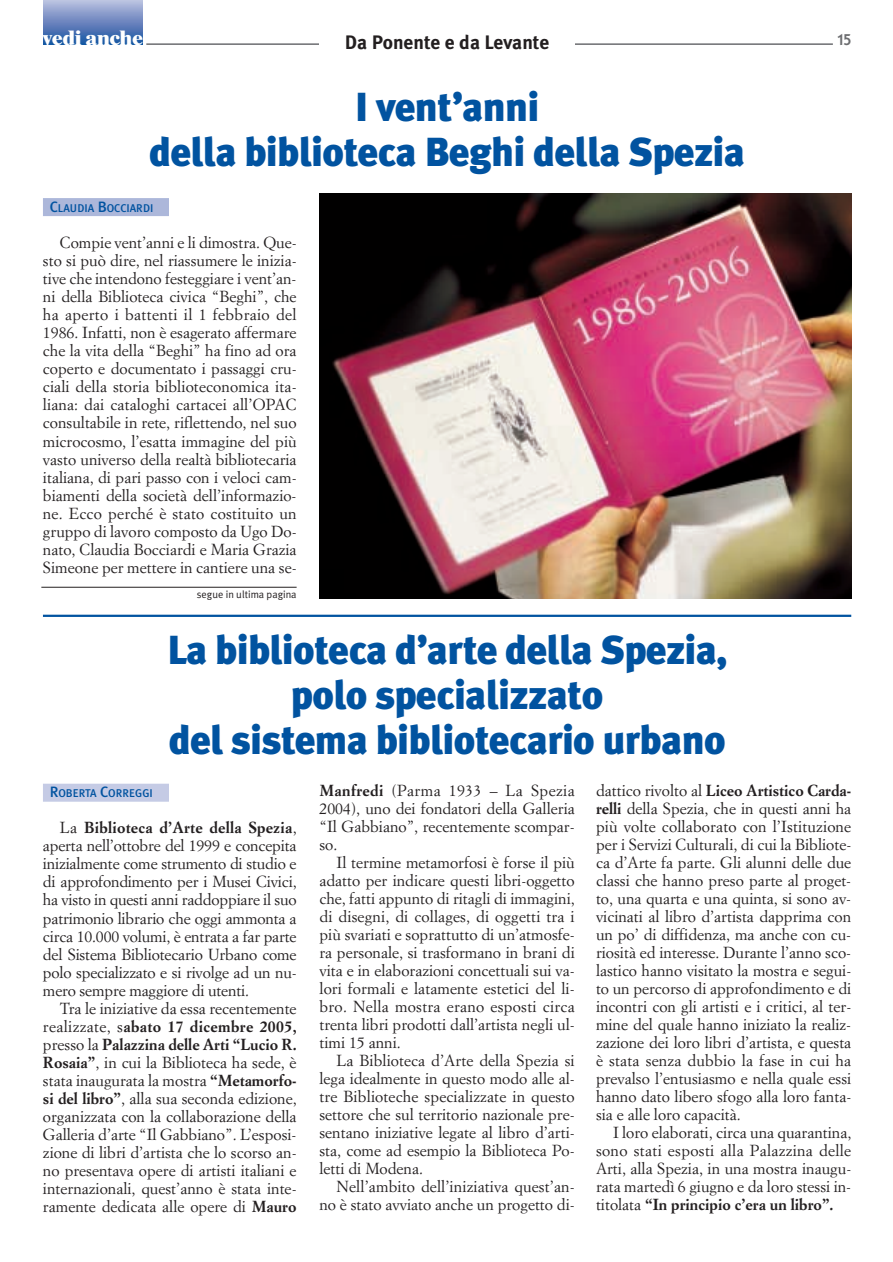
<style>
.page{position:relative;width:893px;height:1262px;background:#fff}
.page>*{position:absolute;margin:0;border:0;box-sizing:border-box;transform-origin:0 0}
.t1{font:900 40.5px/45px "Meta Plus";letter-spacing:-.015em;color:#0153a0;text-align:center}
.t2{font:800 20.25px "Times";letter-spacing:-.01em;color:#fff;scale:1.08 1}
.t3{font:700 19.5px "Meta Plus";color:#231f20}
.t4{font:800 18px "Kabel";color:#6c6d70}
.t5{font:15.75px/18px "Simoncini Garamond";color:#231f20;text-align:justify}
.t6{font:500 11.25px "Meta Plus";color:#0153a0}
.t7{font:10.5px "Meta Plus Normal";color:#231f20}
.s1{font-size:15px}
.s2{font-weight:700}
</style>
<div class="page">
<hr style="left:44px;top:44px;width:98px;height:1px;background:#1357a3">
<hr style="left:44px;top:43px;width:98px;height:1px;background:#1258a3">
<hr style="left:44px;top:42px;width:98px;height:1px;background:#1c5aa4">
<hr style="left:44px;top:41px;width:98px;height:1px;background:#205ca6">
<hr style="left:44px;top:40px;width:98px;height:1px;background:#235ea7">
<hr style="left:44px;top:39px;width:98px;height:1px;background:#2660a9">
<hr style="left:44px;top:38px;width:98px;height:1px;background:#2a62aa">
<hr style="left:44px;top:37px;width:98px;height:1px;background:#2c63ab">
<hr style="left:44px;top:36px;width:98px;height:1px;background:#2e65ac">
<hr style="left:44px;top:35px;width:98px;height:1px;background:#3768ae">
<hr style="left:44px;top:34px;width:98px;height:1px;background:#3d6aaf">
<hr style="left:44px;top:33px;width:98px;height:1px;background:#3c6aaf">
<hr style="left:44px;top:32px;width:98px;height:1px;background:#446cb0">
<hr style="left:44px;top:31px;width:98px;height:1px;background:#4b6fb2">
<hr style="left:44px;top:30px;width:98px;height:1px;background:#4e71b3">
<hr style="left:44px;top:29px;width:98px;height:1px;background:#5273b4">
<hr style="left:44px;top:28px;width:98px;height:1px;background:#5676b6">
<hr style="left:44px;top:27px;width:98px;height:1px;background:#5978b8">
<hr style="left:44px;top:26px;width:98px;height:1px;background:#5c7ab9">
<hr style="left:44px;top:25px;width:98px;height:1px;background:#627cba">
<hr style="left:44px;top:24px;width:98px;height:1px;background:#657fbb">
<hr style="left:44px;top:23px;width:98px;height:1px;background:#6781bd">
<hr style="left:44px;top:22px;width:98px;height:1px;background:#6c84bf">
<hr style="left:44px;top:21px;width:98px;height:1px;background:#6f86c0">
<hr style="left:44px;top:20px;width:98px;height:1px;background:#7188c0">
<hr style="left:44px;top:19px;width:98px;height:1px;background:#768bc3">
<hr style="left:44px;top:18px;width:98px;height:1px;background:#798ec4">
<hr style="left:44px;top:17px;width:98px;height:1px;background:#7c91c6">
<hr style="left:44px;top:16px;width:98px;height:1px;background:#8194c8">
<hr style="left:44px;top:15px;width:98px;height:1px;background:#8497c9">
<hr style="left:44px;top:14px;width:98px;height:1px;background:#8799cb">
<hr style="left:44px;top:13px;width:98px;height:1px;background:#8a9ccc">
<hr style="left:44px;top:12px;width:98px;height:1px;background:#8e9fce">
<hr style="left:44px;top:11px;width:98px;height:1px;background:#92a2d0">
<hr style="left:44px;top:10px;width:98px;height:1px;background:#96a5d1">
<hr style="left:44px;top:9px;width:98px;height:1px;background:#9aa9d3">
<hr style="left:44px;top:8px;width:98px;height:1px;background:#9facd5">
<hr style="left:44px;top:7px;width:98px;height:1px;background:#a2afd6">
<hr style="left:44px;top:6px;width:98px;height:1px;background:#a6b2d8">
<hr style="left:44px;top:5px;width:98px;height:1px;background:#aab6da">
<hr style="left:44px;top:4px;width:98px;height:1px;background:#aeb9dc">
<hr style="left:44px;top:3px;width:98px;height:1px;background:#b3bddd">
<hr style="left:44px;top:2px;width:98px;height:1px;background:#b6bfde">
<hr style="left:44px;top:1px;width:98px;height:1px;background:#bac3e0">
<hr style="left:44px;top:0;width:98px;height:1px;background:#c0c8e3">
<hr style="left:146px;top:43px;width:686px;height:2px;background:#6c6d70">
<div style="left:43px;top:783px;width:126px;height:18px;background:#c5cbe5"></div>
<div style="left:43px;top:198px;width:126px;height:18px;background:#acb7da"></div>
<hr style="left:43px;top:614px;width:808px;height:3px;background:#0153a0">
<div style="left:319px;top:33px;width:255px;height:21px;background:#fff"></div>
<img style="left:319px;top:193px;width:532px;height:405px">
<hr style="left:41px;top:587px;width:255px;height:1px;background:#231f20">
<p class="t2" style="left:43px;top:30px;width:94px">vedi anche</p>
<p class="t4" style="left:837px;top:32px;width:15px">15</p>
<p class="t3" style="left:345px;top:35px;width:206px">Da Ponente e da Levante</p>
<h1 class="t1" style="left:149px;top:89px;width:597px">I vent’anni<br>della biblioteca Beghi della Spezia</h1>
<p class="t6" style="left:50px;top:204px;width:105px"><span class="s1">C</span>LAUDIA <span class="s1">B</span>OCCIARDI</p>
<p class="t5" style="left:43px;top:235px;width:255px;text-indent:17px">Compie vent’anni e li dimostra. Que&shy;sto si può dire, nel riassumere le inizia&shy;tive che intendono festeggiare i vent’an&shy;ni della Biblioteca civica “Beghi”, che ha aperto i battenti il 1 febbraio del 1986. Infatti, non è esagerato affermare che la vita della “Beghi” ha fino ad ora coperto e documentato i passaggi cru&shy;ciali della storia biblioteconomica ita&shy;liana: dai cataloghi cartacei all’OPAC consultabile in rete, riflettendo, nel suo microcosmo, l’esatta immagine del più vasto universo della realtà bibliotecaria italiana, di pari passo con i veloci cam&shy;biamenti della società dell’informazio&shy;ne. Ecco perché è stato costituito un gruppo di lavoro composto da Ugo Do&shy;nato, Claudia Bocciardi e Maria Grazia Simeone per mettere in cantiere una se-</p>
<p class="t7" style="left:197px;top:591px;width:101px">segue in ultima pagina</p>
<h1 class="t1" style="left:167px;top:631px;width:561px">La biblioteca d’arte della Spezia, polo specializzato<br>del sistema bibliotecario urbano</h1>
<p class="t6" style="left:50px;top:789px;width:105px"><span class="s1">R</span>OBERTA <span class="s1">C</span>ORREGGI</p>
<p class="t5" style="left:43px;top:820px;width:255px;text-indent:17px">La <span class="s2">Biblioteca d’Arte della Spezia</span>, aperta nell’ottobre del 1999 e concepita inizialmente come strumento di studio e di approfondimento per i Musei Civici, ha visto in questi anni raddoppiare il suo patrimonio librario che oggi ammonta a circa 10.000 volumi, è entrata a far parte del Sistema Bibliotecario Urbano come polo specializzato e si rivolge ad un nu&shy;mero sempre maggiore di utenti.</p>
<p class="t5" style="left:43px;top:1000px;width:255px;text-indent:17px">Tra le iniziative da essa recentemente realizzate, s<span class="s2">abato 17 dicembre 2005, </span>presso la <span class="s2">Palazzina delle Arti “Lucio R.<br>Rosaia”</span>, in cui la Biblioteca ha sede, è stata inaugurata la mostra <span class="s2">“Metamorfo&shy;si del libro”</span>, alla sua seconda edizione, organizzata con la collaborazione della Galleria d’arte “Il Gabbiano”. L’esposi&shy;zione di libri d’artista che lo scorso an&shy;no presentava opere di artisti italiani e internazionali, quest’anno è stata inte&shy;ramente dedicata alle opere di <span class="s2">Mauro</span></p>
<p class="t5" style="left:319px;top:782px;width:257px"><span class="s2">Manfredi</span> (Parma 1933 – La Spezia 2004), uno dei fondatori della Galleria “Il Gabbiano”, recentemente scompar&shy;so.</p>
<p class="t5" style="left:319px;top:854px;width:257px;text-indent:17px">Il termine metamorfosi è forse il più adatto per indicare questi libri-oggetto che, fatti appunto di ritagli di immagini, di disegni, di collages, di oggetti tra i più svariati e soprattutto di un’atmosfe&shy;ra personale, si trasformano in brani di vita e in elaborazioni concettuali sui va&shy;lori formali e latamente estetici del li&shy;bro. Nella mostra erano esposti circa trenta libri prodotti dall’artista negli ul&shy;timi 15 anni.</p>
<p class="t5" style="left:319px;top:1052px;width:257px;text-indent:17px">La Biblioteca d’Arte della Spezia si lega idealmente in questo modo alle al&shy;tre Biblioteche specializzate in questo settore che sul territorio nazionale pre&shy;sentano iniziative legate al libro d’arti&shy;sta, come ad esempio la Biblioteca Po&shy;letti di Modena.</p>
<p class="t5" style="left:319px;top:1178px;width:257px;text-align:right">Nell’ambito dell’iniziativa quest’an&shy;no è stato avviato anche un progetto di-</p>
<p class="t5" style="left:596px;top:782px;width:257px">dattico rivolto al <span class="s2">Liceo Artistico Carda&shy;relli</span> della Spezia, che in questi anni ha più volte collaborato con l’Istituzione per i Servizi Culturali, di cui la Bibliote&shy;ca d’Arte fa parte. Gli alunni delle due classi che hanno preso parte al proget&shy;to, una quarta e una quinta, si sono av&shy;vicinati al libro d’artista dapprima con un po’ di diffidenza, ma anche con cu&shy;riosità ed interesse. Durante l’anno sco&shy;lastico hanno visitato la mostra e segui&shy;to un percorso di approfondimento e di incontri con gli artisti e i critici, al ter&shy;mine del quale hanno iniziato la realiz&shy;zazione dei loro libri d’artista, e questa è stata senza dubbio la fase in cui ha prevalso l’entusiasmo e nella quale essi hanno dato libero sfogo alla loro fanta&shy;sia e alle loro capacità.</p>
<p class="t5" style="left:596px;top:1124px;width:257px;text-indent:17px">I loro elaborati, circa una quarantina, sono stati esposti alla Palazzina delle Arti, alla Spezia, in una mostra inaugu&shy;rata martedì 6 giugno e da loro stessi in&shy;titolata <span class="s2">“In principio c’era un libro”.</span></p>
</div>
